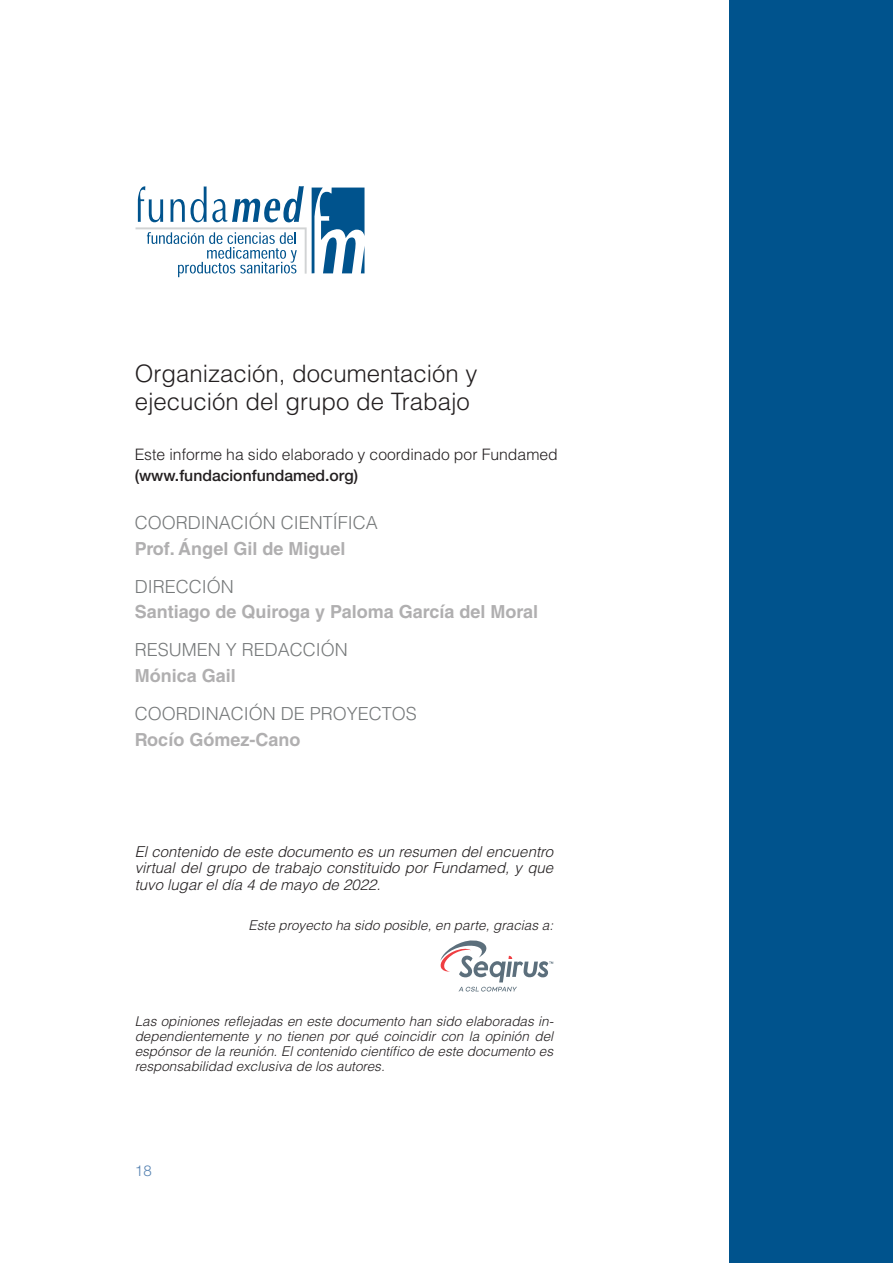
<style>
.page{position:relative;width:893px;height:1263px;background:#fff}
.page>*{position:absolute;margin:0;border:0;box-sizing:border-box;transform-origin:0 0}
.t1{font:300 24px/28.5px "Helvetica LT Std";color:#231f20}
.t2{font:700 18px "Helvetica LT Std";color:#b0afb0}
.t3{font:300 18px "Helvetica LT Std";color:#76797a}
.t4{font:300 15.75px "Helvetica LT Std";color:#231f20}
.t5{font:500 15.75px "Helvetica Neue LT Std";color:#231f20}
.t6{font:italic 300 15px/16.5px "Helvetica LT Std";color:#231f20;text-align:justify}
.t7{font:300 15px "Helvetica Neue LT Std";color:#5783b2}
.t8{font:italic 300 13.5px/15px "Helvetica LT Std";color:#231f20;text-align:justify}
</style>
<div class="page">
<div style="left:729px;top:0;width:164px;height:1263px;background:#00538d"></div>
<svg style="left:136px;top:186px;width:228px;height:91px"></svg>
<svg style="left:440px;top:940px;width:113px;height:51px"></svg>
<h1 class="t1" style="left:135px;top:359px;width:344px">Organización, documentación y ejecución del grupo de Trabajo</h1>
<p class="t4" style="left:135px;top:444px;width:425px">Este informe ha sido elaborado y coordinado por Fundamed</p>
<p class="t5" style="left:135px;top:466px;width:225px">(www.fundacionfundamed.org)</p>
<h2 class="t3" style="left:135px;top:511px;width:245px">COORDINACIÓN CIENTÍFICA</h2>
<h2 class="t2" style="left:135px;top:537px;width:212px">Prof. Ángel Gil de Miguel</h2>
<h2 class="t3" style="left:135px;top:575px;width:100px">DIRECCIÓN</h2>
<h2 class="t2" style="left:135px;top:601px;width:405px">Santiago de Quiroga y Paloma García del Moral</h2>
<h2 class="t3" style="left:135px;top:639px;width:214px">RESUMEN Y REDACCIÓN</h2>
<h2 class="t2" style="left:135px;top:665px;width:103px">Mónica Gail</h2>
<h2 class="t3" style="left:135px;top:703px;width:284px">COORDINACIÓN DE PROYECTOS</h2>
<h2 class="t2" style="left:135px;top:729px;width:167px">Rocío Gómez-Cano</h2>
<p class="t6" style="left:135px;top:843px;width:420px">El contenido de este documento es un resumen del encuentro virtual del grupo de trabajo constituido por Fundamed, y que tuvo lugar el día 4 de mayo de 2022.</p>
<p class="t8" style="left:249px;top:917px;width:306px">Este proyecto ha sido posible, en parte, gracias a:</p>
<p class="t8" style="left:135px;top:1014px;width:420px">Las opiniones reflejadas en este documento han sido elaboradas in&shy;dependientemente y no tienen por qué coincidir con la opinión del espónsor de la reunión. El contenido científico de este documento es responsabilidad exclusiva de los autores.</p>
<p class="t7" style="left:135px;top:1162px;width:18px">18</p>
</div>
